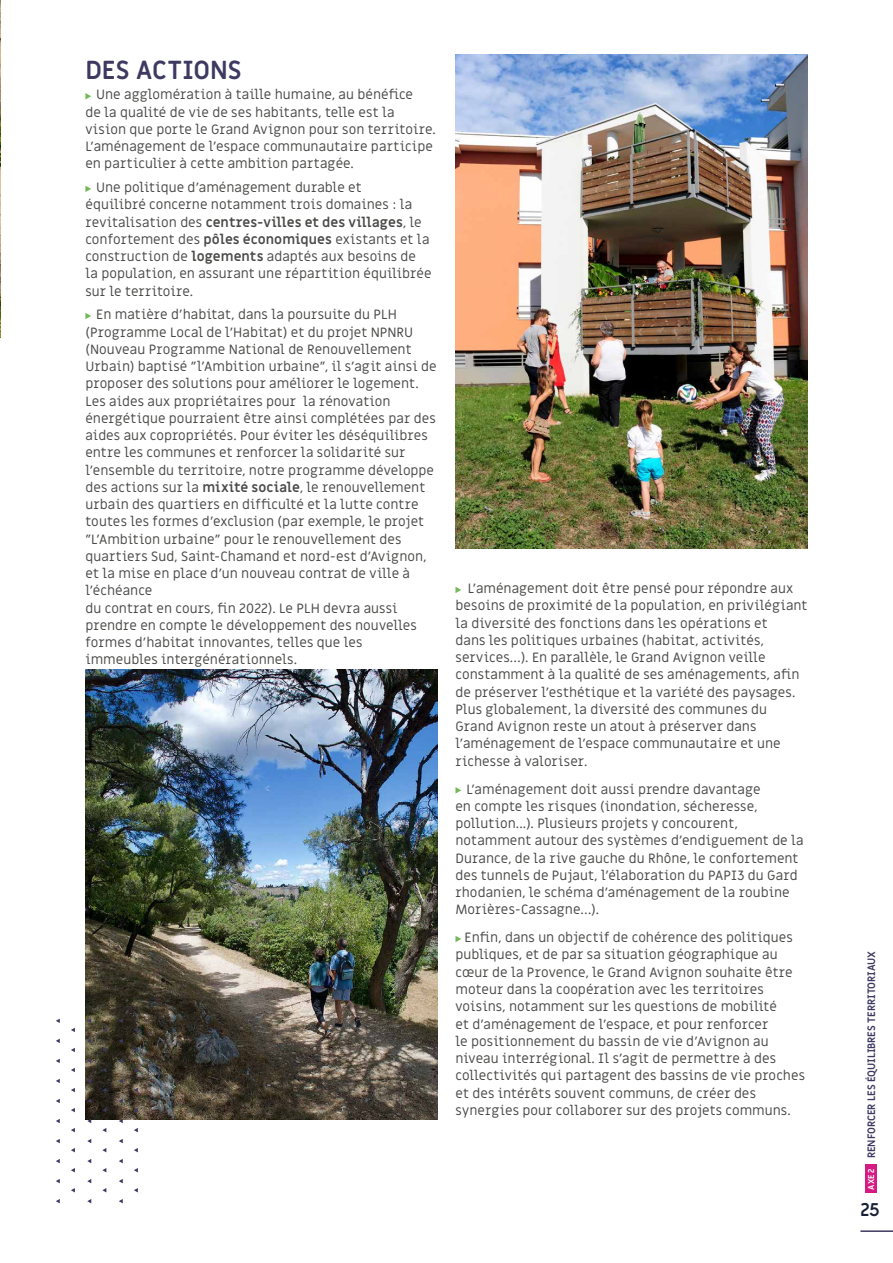
<style>
.page{position:relative;width:893px;height:1263px;background:#fff}
.page>*{position:absolute;margin:0;border:0;box-sizing:border-box;transform-origin:0 0}
.t1{font:700 25.5px "Miriam Libre";letter-spacing:-.005em;color:#3d3961}
.t2{font:700 18px "Miriam Libre";color:#192135}
.t3{font:13.5px/17.2px "Miriam Libre";letter-spacing:.005em;color:#4a4a49}
.t4{font:700 10.5px "Miriam Libre";letter-spacing:-.01em;color:#3d3961}
.s1{font-weight:700}
.s2{font-size:8.25px;color:#fff}
</style>
<div class="page">
<img style="left:0;top:0;width:1px;height:338px">
<svg style="left:85px;top:93px;width:6px;height:6px"></svg>
<svg style="left:85px;top:186px;width:6px;height:6px"></svg>
<svg style="left:85px;top:313px;width:6px;height:6px"></svg>
<svg style="left:455px;top:587px;width:6px;height:6px"></svg>
<svg style="left:455px;top:787px;width:6px;height:6px"></svg>
<svg style="left:455px;top:936px;width:6px;height:6px"></svg>
<img style="left:85px;top:669px;width:352px;height:450px">
<img style="left:455px;top:54px;width:352px;height:495px">
<svg style="left:56px;top:1199px;width:4px;height:4px"></svg>
<svg style="left:56px;top:1179px;width:4px;height:4px"></svg>
<svg style="left:56px;top:1159px;width:4px;height:4px"></svg>
<svg style="left:56px;top:1139px;width:4px;height:4px"></svg>
<svg style="left:56px;top:1119px;width:4px;height:4px"></svg>
<svg style="left:56px;top:1099px;width:4px;height:4px"></svg>
<svg style="left:56px;top:1079px;width:4px;height:4px"></svg>
<svg style="left:56px;top:1059px;width:4px;height:4px"></svg>
<svg style="left:56px;top:1039px;width:4px;height:4px"></svg>
<svg style="left:56px;top:1018px;width:4px;height:5px"></svg>
<svg style="left:71px;top:1188px;width:4px;height:4px"></svg>
<svg style="left:71px;top:1168px;width:4px;height:4px"></svg>
<svg style="left:71px;top:1148px;width:4px;height:4px"></svg>
<svg style="left:71px;top:1128px;width:4px;height:4px"></svg>
<svg style="left:71px;top:1108px;width:4px;height:4px"></svg>
<svg style="left:71px;top:1088px;width:4px;height:4px"></svg>
<svg style="left:71px;top:1068px;width:4px;height:4px"></svg>
<svg style="left:71px;top:1048px;width:4px;height:4px"></svg>
<svg style="left:71px;top:1028px;width:4px;height:4px"></svg>
<svg style="left:87px;top:1179px;width:4px;height:4px"></svg>
<svg style="left:87px;top:1159px;width:4px;height:4px"></svg>
<svg style="left:87px;top:1139px;width:4px;height:4px"></svg>
<svg style="left:87px;top:1119px;width:4px;height:4px"></svg>
<svg style="left:87px;top:1099px;width:4px;height:4px"></svg>
<svg style="left:87px;top:1079px;width:4px;height:4px"></svg>
<svg style="left:87px;top:1059px;width:4px;height:4px"></svg>
<svg style="left:87px;top:1039px;width:4px;height:4px"></svg>
<svg style="left:87px;top:1018px;width:4px;height:5px"></svg>
<svg style="left:102px;top:1108px;width:4px;height:4px"></svg>
<svg style="left:102px;top:1088px;width:4px;height:4px"></svg>
<svg style="left:102px;top:1068px;width:4px;height:4px"></svg>
<svg style="left:102px;top:1048px;width:4px;height:4px"></svg>
<svg style="left:102px;top:1028px;width:4px;height:4px"></svg>
<svg style="left:119px;top:1199px;width:4px;height:4px"></svg>
<svg style="left:119px;top:1179px;width:4px;height:4px"></svg>
<svg style="left:119px;top:1159px;width:4px;height:4px"></svg>
<svg style="left:119px;top:1139px;width:4px;height:4px"></svg>
<svg style="left:119px;top:1119px;width:4px;height:4px"></svg>
<svg style="left:119px;top:1099px;width:4px;height:4px"></svg>
<svg style="left:119px;top:1079px;width:4px;height:4px"></svg>
<svg style="left:119px;top:1059px;width:4px;height:4px"></svg>
<svg style="left:119px;top:1039px;width:4px;height:4px"></svg>
<svg style="left:119px;top:1018px;width:4px;height:5px"></svg>
<svg style="left:134px;top:1188px;width:4px;height:4px"></svg>
<svg style="left:134px;top:1168px;width:4px;height:4px"></svg>
<svg style="left:134px;top:1148px;width:4px;height:4px"></svg>
<svg style="left:134px;top:1128px;width:4px;height:4px"></svg>
<svg style="left:134px;top:1108px;width:4px;height:4px"></svg>
<svg style="left:134px;top:1088px;width:4px;height:4px"></svg>
<svg style="left:134px;top:1068px;width:4px;height:4px"></svg>
<svg style="left:134px;top:1048px;width:4px;height:4px"></svg>
<svg style="left:134px;top:1028px;width:4px;height:4px"></svg>
<hr style="left:860px;top:1230px;width:33px;height:2px;background:#3d3961">
<div style="left:865px;top:1164px;width:12px;height:29px;background:#d51b83"></div>
<h1 class="t1" style="left:85px;top:54px;width:158px">DES ACTIONS</h1>
<p class="t3" style="left:85px;top:87px;width:352px;text-indent:11px">Une agglomération à taille humaine, au bénéfice<br>de la qualité de vie de ses habitants, telle est la vision que porte le Grand Avignon pour son territoire.<br>L’aménagement de l’espace communautaire participe en particulier à cette ambition partagée.</p>
<p class="t3" style="left:85px;top:179px;width:348px;text-indent:11px">Une politique d’aménagement durable et<br>équilibré concerne notamment trois domaines : la revitalisation des <span class="s1">centres-villes et des villages</span>, le confortement des <span class="s1">pôles économiques</span> existants et la construction de <span class="s1">logements</span> adaptés aux besoins de la population, en assurant une répartition équilibrée sur le territoire.</p>
<p class="t3" style="left:85px;top:306px;width:353px;text-indent:11px">En matière d’habitat, dans la poursuite du PLH (Programme Local de l’Habitat) et du projet NPNRU (Nouveau Programme National de Renouvellement Urbain) baptisé "l’Ambition urbaine", il s’agit ainsi de proposer des solutions pour améliorer le logement.<br>Les aides aux propriétaires pour la rénovation énergétique pourraient être ainsi complétées par des aides aux copropriétés. Pour éviter les déséquilibres entre les communes et renforcer la solidarité sur l’ensemble du territoire, notre programme développe des actions sur la <span class="s1">mixité sociale</span>, le renouvellement urbain des quartiers en difficulté et la lutte contre toutes les formes d’exclusion (par exemple, le projet "L’Ambition urbaine" pour le renouvellement des quartiers Sud, Saint-Chamand et nord-est d’Avignon, et la mise en place d’un nouveau contrat de ville à l’échéance<br>du contrat en cours, fin 2022). Le PLH devra aussi prendre en compte le développement des nouvelles formes d’habitat innovantes, telles que les immeubles intergénérationnels.</p>
<p class="t3" style="left:455px;top:580px;width:354px;text-indent:12px">L’aménagement doit être pensé pour répondre aux besoins de proximité de la population, en privilégiant la diversité des fonctions dans les opérations et<br>dans les politiques urbaines (habitat, activités, services…). En parallèle, le Grand Avignon veille constamment à la qualité de ses aménagements, afin de préserver l’esthétique et la variété des paysages.<br>Plus globalement, la diversité des communes du Grand Avignon reste un atout à préserver dans l’aménagement de l’espace communautaire et une richesse à valoriser.</p>
<p class="t3" style="left:455px;top:781px;width:350px;text-indent:11px">L’aménagement doit aussi prendre davantage<br>en compte les risques (inondation, sécheresse, pollution...). Plusieurs projets y concourent, notamment autour des systèmes d’endiguement de la Durance, de la rive gauche du Rhône, le confortement des tunnels de Pujaut, l’élaboration du PAPI3 du Gard rhodanien, le schéma d’aménagement de la roubine Morières-Cassagne…).</p>
<p class="t3" style="left:455px;top:929px;width:351px;text-indent:9px">Enfin, dans un objectif de cohérence des politiques publiques, et de par sa situation géographique au cœur de la Provence, le Grand Avignon souhaite être moteur dans la coopération avec les territoires voisins, notamment sur les questions de mobilité<br>et d’aménagement de l’espace, et pour renforcer<br>le positionnement du bassin de vie d’Avignon au niveau interrégional. Il s’agit de permettre à des collectivités qui partagent des bassins de vie proches et des intérêts souvent communs, de créer des synergies pour collaborer sur des projets communs.</p>
<p class="t4" style="left:865px;top:1190px;width:240px;rotate:-90deg"><span class="s2">AXE 2</span> RENFORCER LES ÉQUILIBRES TERRITORIAUX</p>
<h2 class="t2" style="left:860px;top:1199px;width:21px">25</h2>
</div>
